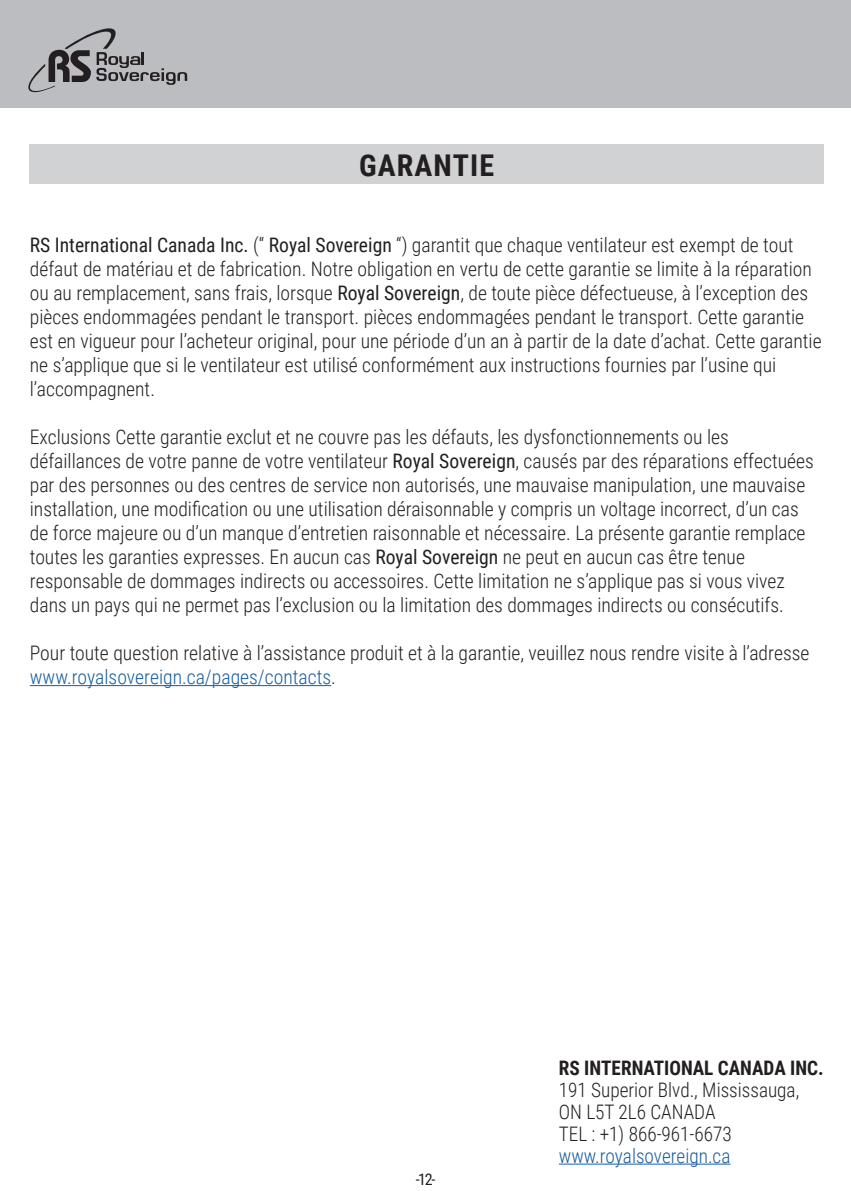
<style>
.page{position:relative;width:851px;height:1191px;background:#fff}
.page>*{position:absolute;margin:0;border:0;box-sizing:border-box;transform-origin:0 0}
.t1{font:700 30px "Roboto Condensed";letter-spacing:.035em;color:#231f20}
.t2{font:300 20px/24px "Roboto Condensed";color:#231f20}
.t3{font:300 20px/22px "Roboto Condensed";color:#231f20;scale:.96 1}
.t4{font:700 20px "Roboto Condensed";color:#231f20;scale:.96 1}
.t5{font:300 20px "Roboto Condensed";color:#175d9e;scale:.96 1}
.t6{font:16px "Roboto Condensed";color:#231f20}
.s1{font-weight:400}
.s2{color:#175d9e}
</style>
<div class="page">
<div style="left:0;top:0;width:850px;height:108px;background:#bcbdc0"></div>
<hr style="left:850px;top:0;width:1px;height:108px;background:#bcbdc0">
<svg style="left:28px;top:28px;width:159px;height:65px"></svg>
<div style="left:30px;top:145px;width:793px;height:39px;background:#d1d2d4"></div>
<hr style="left:30px;top:685px;width:301px;height:1px;background:#175d9e">
<hr style="left:558px;top:1163px;width:172px;height:1px;background:#175d9e">
<h1 class="t1" style="left:359px;top:144px;width:136px">GARANTIE</h1>
<p class="t2" style="left:30px;top:232px;width:793px"><span class="s1">RS International Canada Inc.</span> (“ <span class="s1">Royal Sovereign</span> “) garantit que chaque ventilateur est exempt de tout défaut de matériau et de fabrication. Notre obligation en vertu de cette garantie se limite à la réparation ou au remplacement, sans frais, lorsque <span class="s1">Royal Sovereign</span>, de toute pièce défectueuse, à l’exception des pièces endommagées pendant le transport. pièces endommagées pendant le transport. Cette garantie est en vigueur pour l’acheteur original, pour une période d’un an à partir de la date d’achat. Cette garantie ne s’applique que si le ventilateur est utilisé conformément aux instructions fournies par l’usine qui l’accompagnent.</p>
<p class="t2" style="left:30px;top:424px;width:785px">Exclusions Cette garantie exclut et ne couvre pas les défauts, les dysfonctionnements ou les défaillances de votre panne de votre ventilateur <span class="s1">Royal Sovereign</span>, causés par des réparations effectuées par des personnes ou des centres de service non autorisés, une mauvaise manipulation, une mauvaise installation, une modification ou une utilisation déraisonnable y compris un voltage incorrect, d’un cas de force majeure ou d’un manque d’entretien raisonnable et nécessaire. La présente garantie remplace toutes les garanties expresses. En aucun cas <span class="s1">Royal Sovereign</span> ne peut en aucun cas être tenue responsable de dommages indirects ou accessoires. Cette limitation ne s’applique pas si vous vivez dans un pays qui ne permet pas l’exclusion ou la limitation des dommages indirects ou consécutifs.</p>
<p class="t2" style="left:30px;top:640px;width:781px">Pour toute question relative à l’assistance produit et à la garantie, veuillez nous rendre visite à l’adresse <span class="s2">www.royalsovereign.ca/pages/contacts</span>.</p>
<p class="t6" style="left:415px;top:1168px;width:21px">-12-</p>
<p class="t4" style="left:558px;top:1053px;width:277px">RS INTERNATIONAL CANADA INC.</p>
<p class="t3" style="left:558px;top:1077px;width:252px">191 Superior Blvd., Mississauga,<br>ON L5T 2L6 CANADA<br>TEL : +1) 866-961-6673</p>
<p class="t5" style="left:558px;top:1141px;width:180px">www.royalsovereign.ca</p>
</div>
